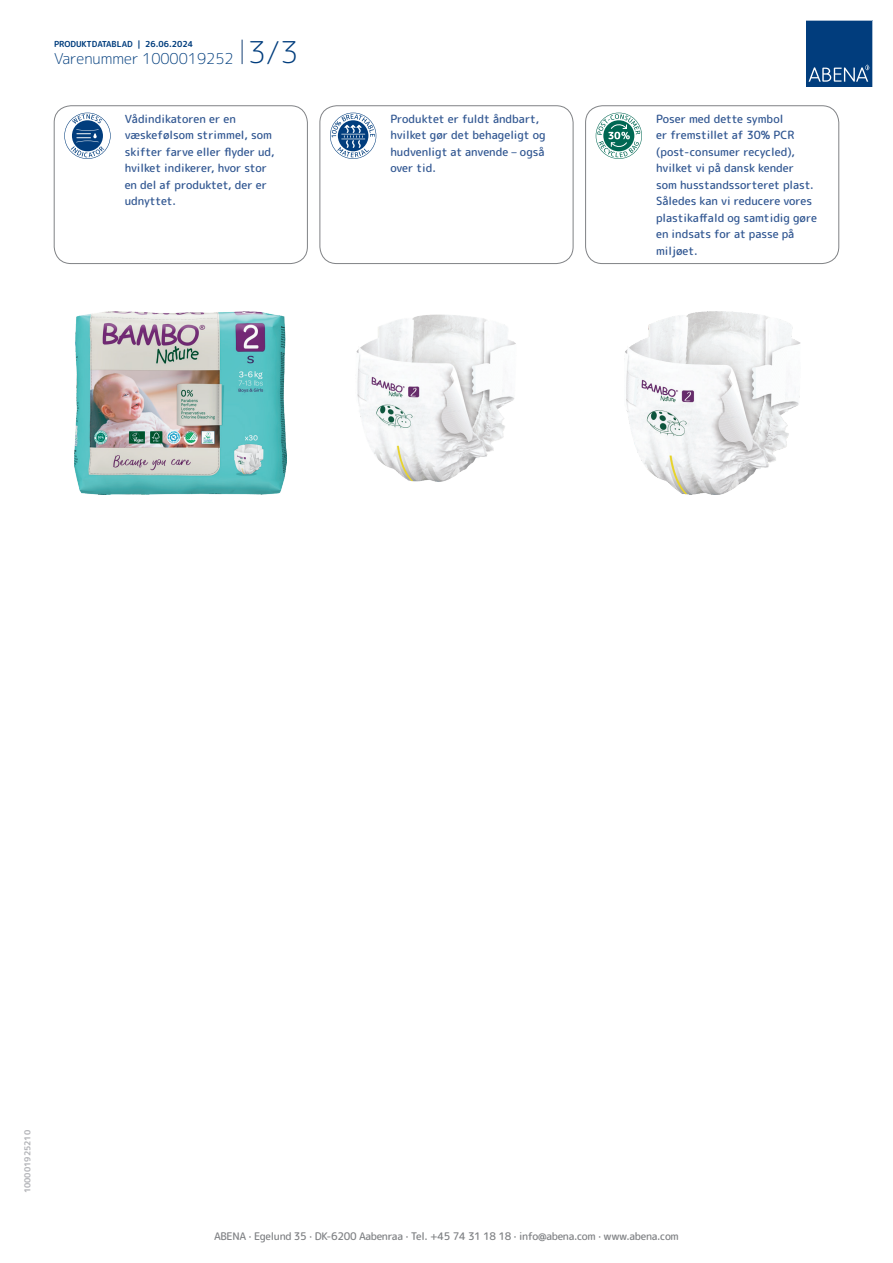
<style>
.page{position:relative;width:893px;height:1263px;background:#fff}
.page>*{position:absolute;margin:0;border:0;box-sizing:border-box;transform-origin:0 0}
.t1{font:300 15px "Rounded Mplus 1 c";color:#013d7d}
.t2{font:500 11.25px/16.5px "Rounded Mplus 1 c";color:#305691}
.t3{font:500 10.5px "Rounded Mplus 1 c";letter-spacing:-.03em;color:#808285}
.t4{font:700 8.25px "Rounded Mplus 1 c";color:#013d7d}
.t5{font:700 8.25px "Rounded Mplus 1 c";color:#b2b3b7}
.s1{font-size:30px}
</style>
<div class="page">
<svg style="left:242px;top:40px;width:1px;height:24px"></svg>
<svg style="left:806px;top:20px;width:67px;height:67px"></svg>
<svg style="left:64px;top:113px;width:47px;height:46px"></svg>
<div style="left:54px;top:106px;width:254px;height:158px;border:1px solid #808285;border-radius:17px"></div>
<svg style="left:330px;top:113px;width:46px;height:46px"></svg>
<div style="left:320px;top:106px;width:253px;height:158px;border:1px solid #808285;border-radius:17px"></div>
<svg style="left:596px;top:113px;width:46px;height:46px"></svg>
<div style="left:585px;top:106px;width:254px;height:158px;border:1px solid #808285;border-radius:17px"></div>
<img style="left:75px;top:312px;width:211px;height:182px">
<img style="left:356px;top:314px;width:160px;height:168px">
<img style="left:625px;top:312px;width:175px;height:182px">
<p class="t4" style="left:54px;top:38px;width:141px">PRODUKTDATABLAD | 26.06.2024</p>
<h1 class="t1" style="left:54px;top:48px;width:246px">Varenummer 1000019252 <span class="s1">3/3</span></h1>
<p class="t2" style="left:125px;top:110px;width:151px">Vådindikatoren er en væskefølsom strimmel, som skifter farve eller flyder ud, hvilket indikerer, hvor stor en del af produktet, der er udnyttet.</p>
<p class="t2" style="left:390px;top:110px;width:157px">Produktet er fuldt åndbart, hvilket gør det behageligt og hudvenligt at anvende – også over tid.</p>
<p class="t2" style="left:656px;top:110px;width:162px">Poser med dette symbol<br>er fremstillet af 30% PCR (post-consumer recycled), hvilket vi på dansk kender som husstandssorteret plast.<br>Således kan vi reducere vores plastikaffald og samtidig gøre en indsats for at passe på miljøet.</p>
<p class="t5" style="left:22px;top:1193px;width:65px;rotate:-90deg">100001925210</p>
<p class="t3" style="left:214px;top:1229px;width:466px">ABENA · Egelund 35 · DK-6200 Aabenraa · Tel. +45 74 31 18 18 · info@abena.com · www.abena.com</p>
</div>
